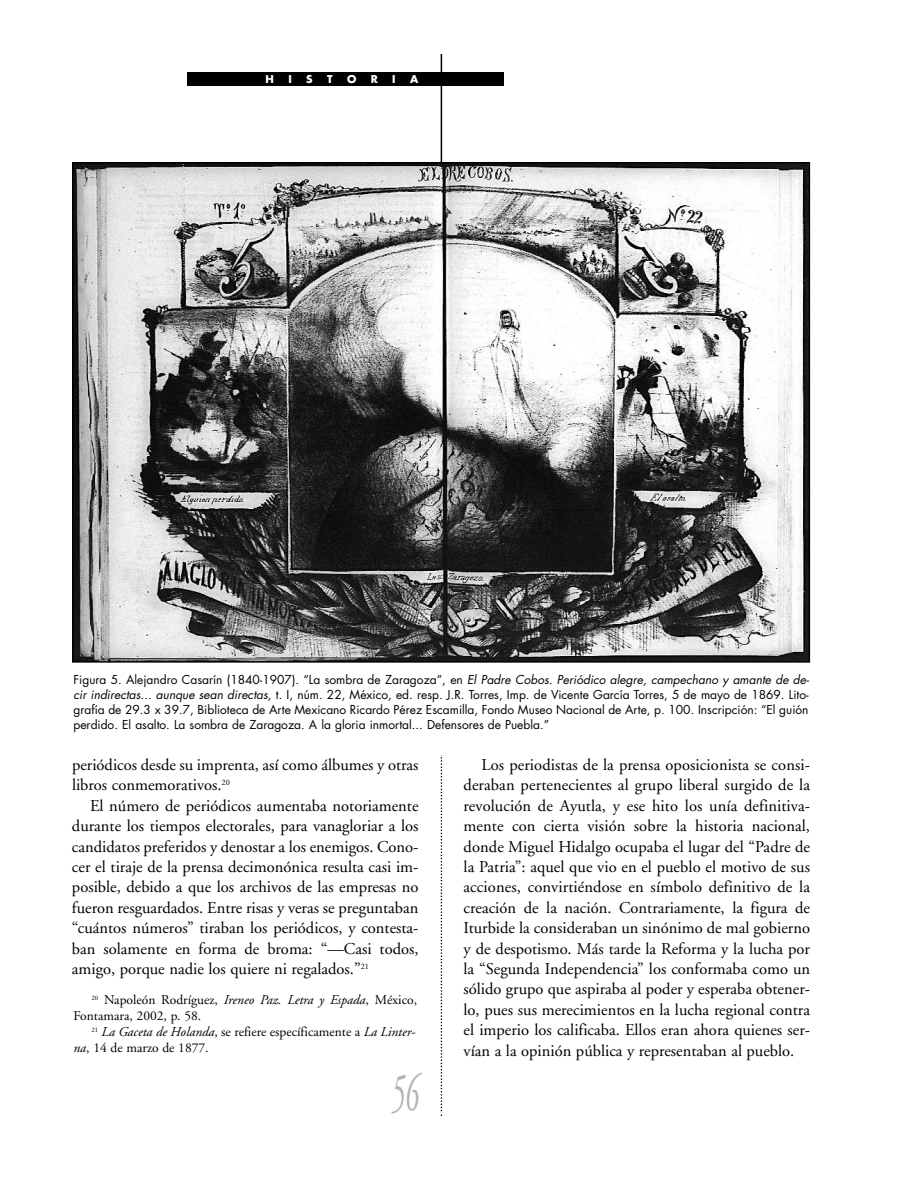
<style>
.page{position:relative;width:918px;height:1188px;background:#fff}
.page>*{position:absolute;margin:0;border:0;box-sizing:border-box;transform-origin:0 0}
.t1{font:italic 54px "Adobe Garamond";color:#b3b3b3;scale:.5 1}
.t2{font:16.5px/20.4px "Adobe Garamond";color:#000;text-align:justify}
.t3{font:13.5px/15.9px "Adobe Garamond";color:#000}
.t4{font:12px/15px "Futura";color:#000;text-align:justify}
.t5{font:700 10.5px "Futura";color:#fff}
.s1{font-style:italic}
</style>
<div class="page">
<hr style="left:441px;top:54px;width:1px;height:306px;background:#000">
<svg style="left:441px;top:755px;width:1px;height:361px"></svg>
<div style="left:188px;top:72px;width:316px;height:14px;background:#000"></div>
<img style="left:75px;top:165px;width:732px;height:495px">
<div style="left:72px;top:162px;width:738px;height:501px;border:2px solid #000"></div>
<p class="t5" style="left:266px;top:74px;width:10px">H</p>
<p class="t5" style="left:288px;top:74px;width:5px">I</p>
<p class="t5" style="left:306px;top:74px;width:8px">S</p>
<p class="t5" style="left:327px;top:74px;width:7px">T</p>
<p class="t5" style="left:347px;top:74px;width:11px">O</p>
<p class="t5" style="left:371px;top:74px;width:9px">R</p>
<p class="t5" style="left:392px;top:74px;width:5px">I</p>
<p class="t5" style="left:410px;top:74px;width:10px">A</p>
<p class="t4" style="left:74px;top:673px;width:737px">Figura 5. Alejandro Casarín (1840-1907). “La sombra de Zaragoza”, en <span class="s1">El Padre Cobos. Periódico alegre, campechano y amante de de&shy;cir indirectas... aunque sean directas</span>, t. I, núm. 22, México, ed. resp. J.R. Torres, Imp. de Vicente García Torres, 5 de mayo de 1869. Lito&shy;grafía de 29.3 x 39.7, Biblioteca de Arte Mexicano Ricardo Pérez Escamilla, Fondo Museo Nacional de Arte, p. 100. Inscripción: “El guión perdido. El asalto. La sombra de Zaragoza. A la gloria inmortal... Defensores de Puebla.”</p>
<p class="t2" style="left:72px;top:756px;width:348px">periódicos desde su imprenta, así como álbumes y otras libros conmemorativos.<sup>20</sup></p>
<p class="t2" style="left:72px;top:797px;width:348px;text-indent:18px">El número de periódicos aumentaba notoriamente durante los tiempos electorales, para vanagloriar a los candidatos preferidos y denostar a los enemigos. Cono&shy;cer el tiraje de la prensa decimonónica resulta casi im&shy;posible, debido a que los archivos de las empresas no fueron resguardados. Entre risas y veras se preguntaban “cuántos números” tiraban los periódicos, y contesta&shy;ban solamente en forma de broma: “—Casi todos, amigo, porque nadie los quiere ni regalados.”<sup>21</sup></p>
<p class="t3" style="left:74px;top:993px;width:345px;text-indent:18px"><sup>20</sup> Napoleón Rodríguez, <span class="s1">Ireneo Paz. Letra y Espada</span>, México,<br>Fontamara, 2002, p. 58.</p>
<p class="t3" style="left:73px;top:1025px;width:344px;text-indent:18px"><sup>21</sup> <span class="s1">La Gaceta de Holanda</span>, se refiere específicamente a <span class="s1">La Linter&shy;na</span>, 14 de marzo de 1877.</p>
<h1 class="t1" style="left:392px;top:1071px;width:55px">56</h1>
<p class="t2" style="left:464px;top:756px;width:348px;text-indent:18px">Los periodistas de la prensa oposicionista se consi&shy;deraban pertenecientes al grupo liberal surgido de la revolución de Ayutla, y ese hito los unía definitiva&shy;mente con cierta visión sobre la historia nacional, donde Miguel Hidalgo ocupaba el lugar del “Padre de la Patria”: aquel que vio en el pueblo el motivo de sus acciones, convirtiéndose en símbolo definitivo de la creación de la nación. Contrariamente, la figura de Iturbide la consideraban un sinónimo de mal gobierno y de despotismo. Más tarde la Reforma y la lucha por la “Segunda Independencia” los conformaba como un sólido grupo que aspiraba al poder y esperaba obtener&shy;lo, pues sus merecimientos en la lucha regional contra el imperio los calificaba. Ellos eran ahora quienes ser&shy;vían a la opinión pública y representaban al pueblo.</p>
</div>
